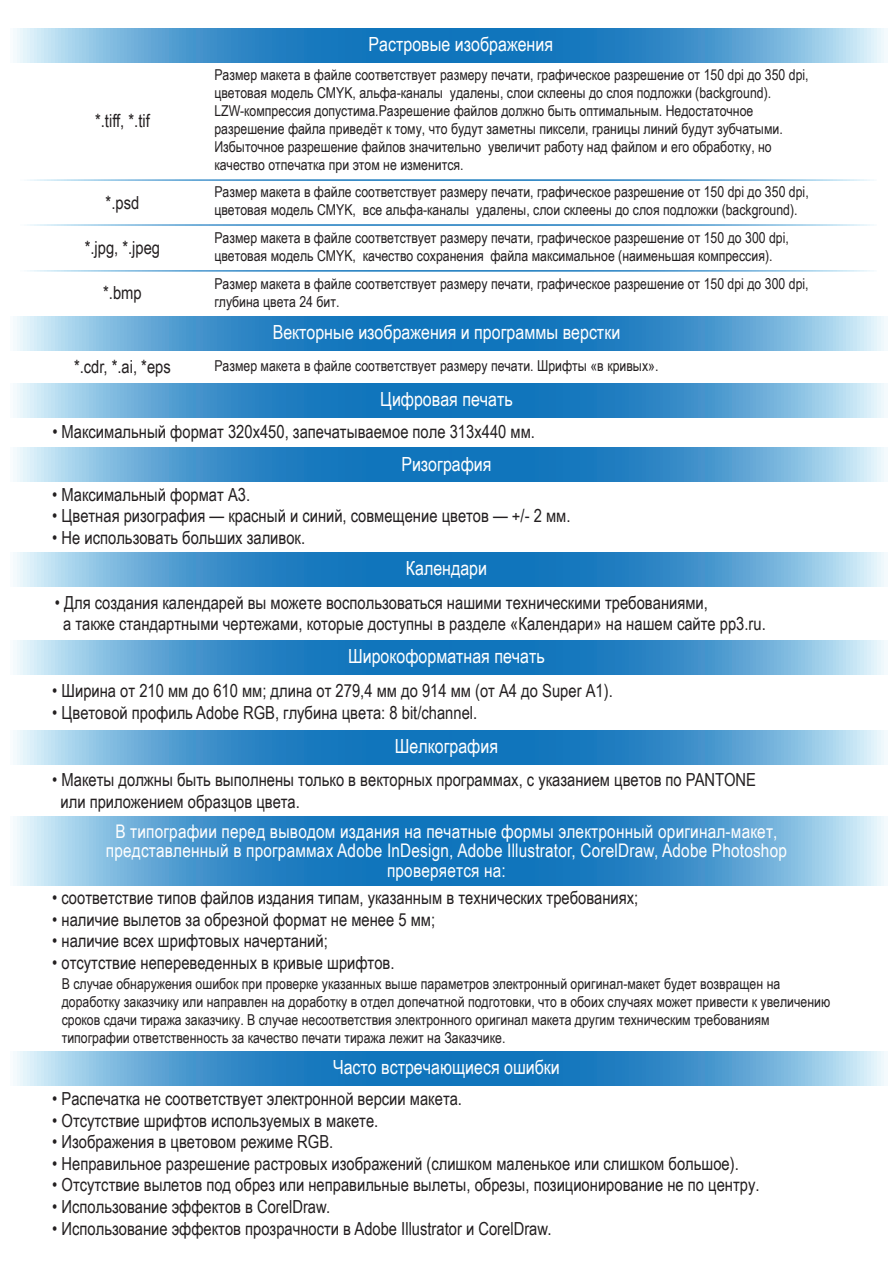
<style>
.page{position:relative;width:893px;height:1263px;background:#fff}
.page>*{position:absolute;margin:0;border:0;box-sizing:border-box;transform-origin:0 0}
.t1{font:19.5px "Arial Narrow";color:#fff}
.t2{font:18.75px/19.5px "Arial Narrow";letter-spacing:.01em;color:#fff;text-align:center}
.t3{font:18px/21.6px "Arial Narrow";color:#231f20}
.t4{font:15px/18px "Arial Narrow";color:#231f20}
</style>
<div class="page">
<svg style="left:13px;top:28px;width:874px;height:34px;background:#4d9ace"></svg>
<svg style="left:13px;top:316px;width:874px;height:34px;background:#4d9ace"></svg>
<svg style="left:13px;top:383px;width:874px;height:34px;background:#4d9ace"></svg>
<svg style="left:13px;top:448px;width:874px;height:34px;background:#4d9ace"></svg>
<svg style="left:13px;top:552px;width:874px;height:34px;background:#4d9ace"></svg>
<svg style="left:13px;top:641px;width:874px;height:34px;background:#4d9ace"></svg>
<svg style="left:13px;top:731px;width:874px;height:34px;background:#4d9ace"></svg>
<svg style="left:13px;top:817px;width:874px;height:68px;background:#4d9ace"></svg>
<svg style="left:13px;top:1051px;width:874px;height:34px;background:#4d9ace"></svg>
<p class="t3" style="left:95px;top:109px;width:56px">*.tiff, *.tif</p>
<p class="t3" style="left:106px;top:191px;width:35px">*.psd</p>
<p class="t3" style="left:85px;top:237px;width:77px">*.jpg, *.jpeg</p>
<p class="t3" style="left:103px;top:282px;width:40px">*.bmp</p>
<p class="t3" style="left:74px;top:355px;width:98px">*.cdr, *.ai, *eps</p>
<h1 class="t1" style="left:369px;top:30px;width:186px">Растровые изображения</h1>
<p class="t4" style="left:214px;top:65px;width:596px">Размер макета в файле соответствует размеру печати, графическое разрешение от 150 dpi до 350 dpi, цветовая модель CMYK, альфа-каналы удалены, слои склеены до слоя подложки (background).<br>LZW-компрессия допустима.Разрешение файлов должно быть оптимальным. Недостаточное разрешение файла приведёт к тому, что будут заметны пиксели, границы линий будут зубчатыми.<br>Избыточное разрешение файлов значительно увеличит работу над файлом и его обработку, но качество отпечатка при этом не изменится.</p>
<p class="t4" style="left:214px;top:182px;width:596px">Размер макета в файле соответствует размеру печати, графическое разрешение от 150 dpi до 350 dpi, цветовая модель CMYK, все альфа-каналы удалены, слои склеены до слоя подложки (background).</p>
<p class="t4" style="left:214px;top:228px;width:576px">Размер макета в файле соответствует размеру печати, графическое разрешение от 150 до 300 dpi, цветовая модель CMYK, качество сохранения файла максимальное (наименьшая компрессия).</p>
<p class="t4" style="left:214px;top:274px;width:596px">Размер макета в файле соответствует размеру печати, графическое разрешение от 150 dpi до 300 dpi, глубина цвета 24 бит.</p>
<h1 class="t1" style="left:273px;top:318px;width:349px">Векторные изображения и программы верстки</h1>
<p class="t4" style="left:214px;top:356px;width:446px">Размер макета в файле соответствует размеру печати. Шрифты «в кривых».</p>
<h1 class="t1" style="left:380px;top:384px;width:134px">Цифровая печать</h1>
<p class="t3" style="left:52px;top:420px;width:484px">• Максимальный формат 320х450, запечатываемое поле 313х440 мм.</p>
<h1 class="t1" style="left:401px;top:449px;width:92px">Ризография</h1>
<p class="t3" style="left:52px;top:483px;width:199px">• Максимальный формат А3.</p>
<p class="t3" style="left:52px;top:504px;width:520px">• Цветная ризография — красный и синий, совмещение цветов — +/- 2 мм.</p>
<p class="t3" style="left:52px;top:526px;width:254px">• Не использовать больших заливок.</p>
<h1 class="t1" style="left:406px;top:554px;width:83px">Календари</h1>
<p class="t3" style="left:63px;top:591px;width:704px;text-indent:-8px">• Для создания календарей вы можете воспользоваться нашими техническими требованиями,<br>а также стандартными чертежами, которые доступны в разделе «Календари» на нашем сайте pp3.ru.</p>
<h1 class="t1" style="left:348px;top:642px;width:198px">Широкоформатная печать</h1>
<p class="t3" style="left:52px;top:679px;width:562px">• Ширина от 210 мм до 610 мм; длина от 279,4 мм до 914 мм (от А4 до Super А1).</p>
<p class="t3" style="left:52px;top:701px;width:426px">• Цветовой профиль Adobe RGB, глубина цвета: 8 bit/channel.</p>
<h1 class="t1" style="left:395px;top:732px;width:105px">Шелкография</h1>
<p class="t3" style="left:61px;top:768px;width:697px;text-indent:-8px">• Макеты должны быть выполнены только в векторных программах, с указанием цветов по PANTONE или приложением образцов цвета.</p>
<p class="t2" style="left:106px;top:821px;width:682px">В типографии перед выводом издания на печатные формы электронный оригинал-макет, представленный в программах Adobe InDesign, Adobe Illustrator, CorelDraw, Adobe Photoshop проверяется на:</p>
<p class="t3" style="left:52px;top:886px;width:588px">• соответствие типов файлов издания типам, указанным в технических требованиях;</p>
<p class="t3" style="left:52px;top:908px;width:384px">• наличие вылетов за обрезной формат не менее 5 мм;</p>
<p class="t3" style="left:52px;top:929px;width:277px">• наличие всех шрифтовых начертаний;</p>
<p class="t3" style="left:52px;top:951px;width:344px">• отсутствие непереведенных в кривые шрифтов.</p>
<p class="t4" style="left:62px;top:974px;width:770px">В случае обнаружения ошибок при проверке указанных выше параметров электронный оригинал-макет будет возвращен на доработку заказчику или направлен на доработку в отдел допечатной подготовки, что в обоих случаях может привести к увеличению сроков сдачи тиража заказчику. В случае несоответствия электронного оригинал макета другим техническим требованиям типографии ответственность за качество печати тиража лежит на Заказчике.</p>
<h1 class="t1" style="left:333px;top:1052px;width:228px">Часто встречающиеся ошибки</h1>
<p class="t3" style="left:52px;top:1087px;width:411px">• Распечатка не соответствует электронной версии макета.</p>
<p class="t3" style="left:52px;top:1109px;width:327px">• Отсутствие шрифтов используемых в макете.</p>
<p class="t3" style="left:52px;top:1130px;width:283px">• Изображения в цветовом режиме RGB.</p>
<p class="t3" style="left:52px;top:1152px;width:688px">• Неправильное разрешение растровых изображений (слишком маленькое или слишком большое).</p>
<p class="t3" style="left:52px;top:1173px;width:709px">• Отсутствие вылетов под обрез или неправильные вылеты, обрезы, позиционирование не по центру.</p>
<p class="t3" style="left:52px;top:1195px;width:279px">• Использование эффектов в CorelDraw.</p>
<p class="t3" style="left:52px;top:1217px;width:501px">• Использование эффектов прозрачности в Adobe Illustrator и CorelDraw.</p>
</div>
